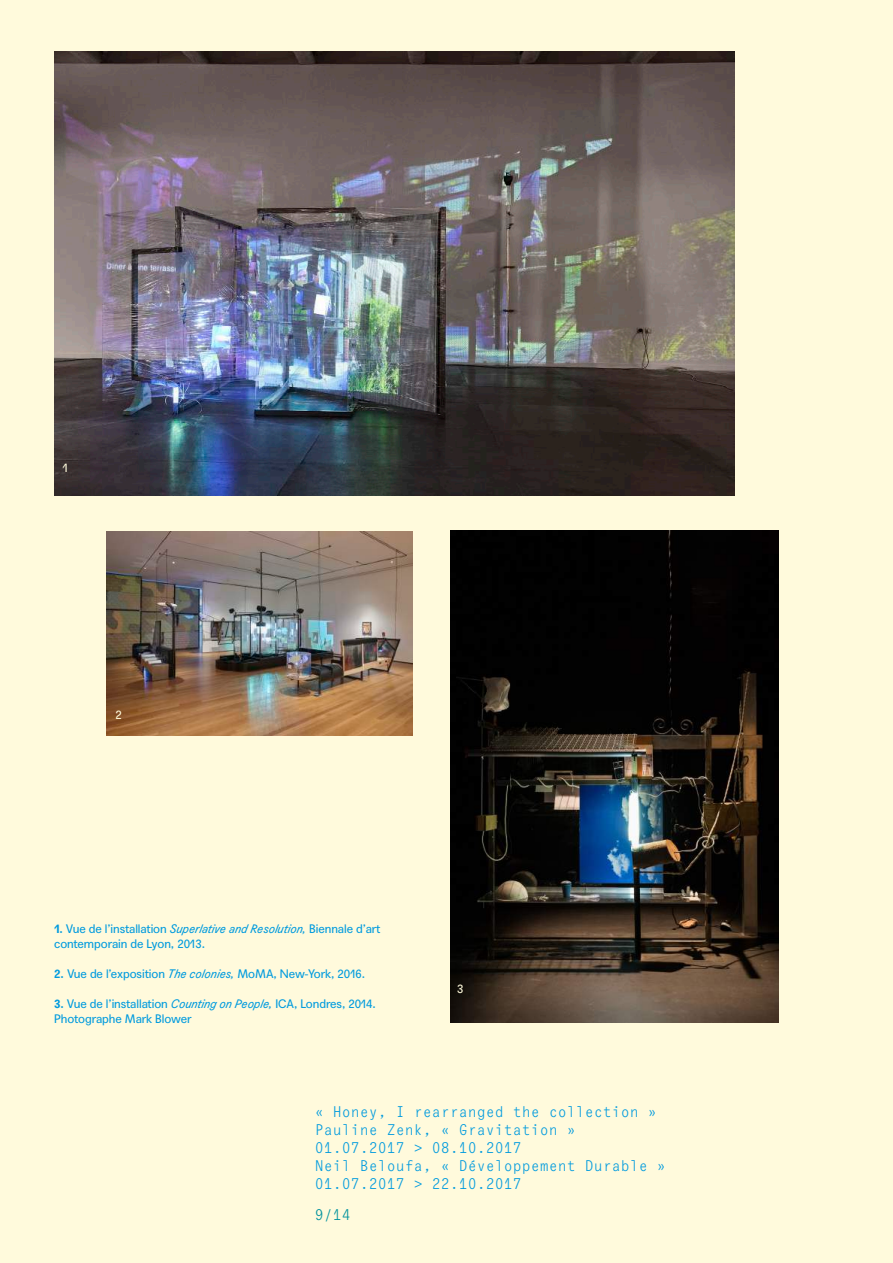
<style>
.page{position:relative;width:893px;height:1263px;background:#fffadc}
.page>*{position:absolute;margin:0;border:0;box-sizing:border-box;transform-origin:0 0}
.t1{font:15px/18px "Agipo Mono";color:#009bde}
.t2{font:15px "Agipo Mono";color:#00929e}
.t3{font:12px/15px "Agipo";letter-spacing:-.005em;color:#009bde}
.t4{font:12px "Agipo";color:#fffadc}
.s1{font-weight:700}
.s2{font-style:italic}
</style>
<div class="page">
<img style="left:54px;top:51px;width:681px;height:444px">
<img style="left:107px;top:532px;width:305px;height:204px">
<img style="left:450px;top:530px;width:328px;height:493px">
<p class="t4" style="left:63px;top:459px;width:7px">1</p>
<p class="t4" style="left:115px;top:706px;width:8px">2</p>
<p class="t3" style="left:54px;top:920px;width:328px"><span class="s1">1.</span> Vue de l’installation <span class="s2">Superlative and Resolution,</span> Biennale d’art contemporain de Lyon, 2013.</p>
<p class="t3" style="left:54px;top:965px;width:312px"><span class="s1">2.</span> Vue de l’exposition <span class="s2">The colonies,</span> MoMA, New-York, 2016.</p>
<p class="t3" style="left:54px;top:995px;width:323px"><span class="s1">3.</span> Vue de l’installation <span class="s2">Counting on People,</span> ICA, Londres, 2014.<br>Photographe Mark Blower</p>
<p class="t4" style="left:457px;top:980px;width:8px">3</p>
<p class="t1" style="left:315px;top:1101px;width:353px">« Honey, I rearranged the collection »<br>Pauline Zenk, « Gravitation »<br>01.07.2017 &gt; 08.10.2017<br>Neil Beloufa, « Développement Durable »<br>01.07.2017 &gt; 22.10.2017</p>
<p class="t2" style="left:315px;top:1204px;width:37px">9/14</p>
</div>
